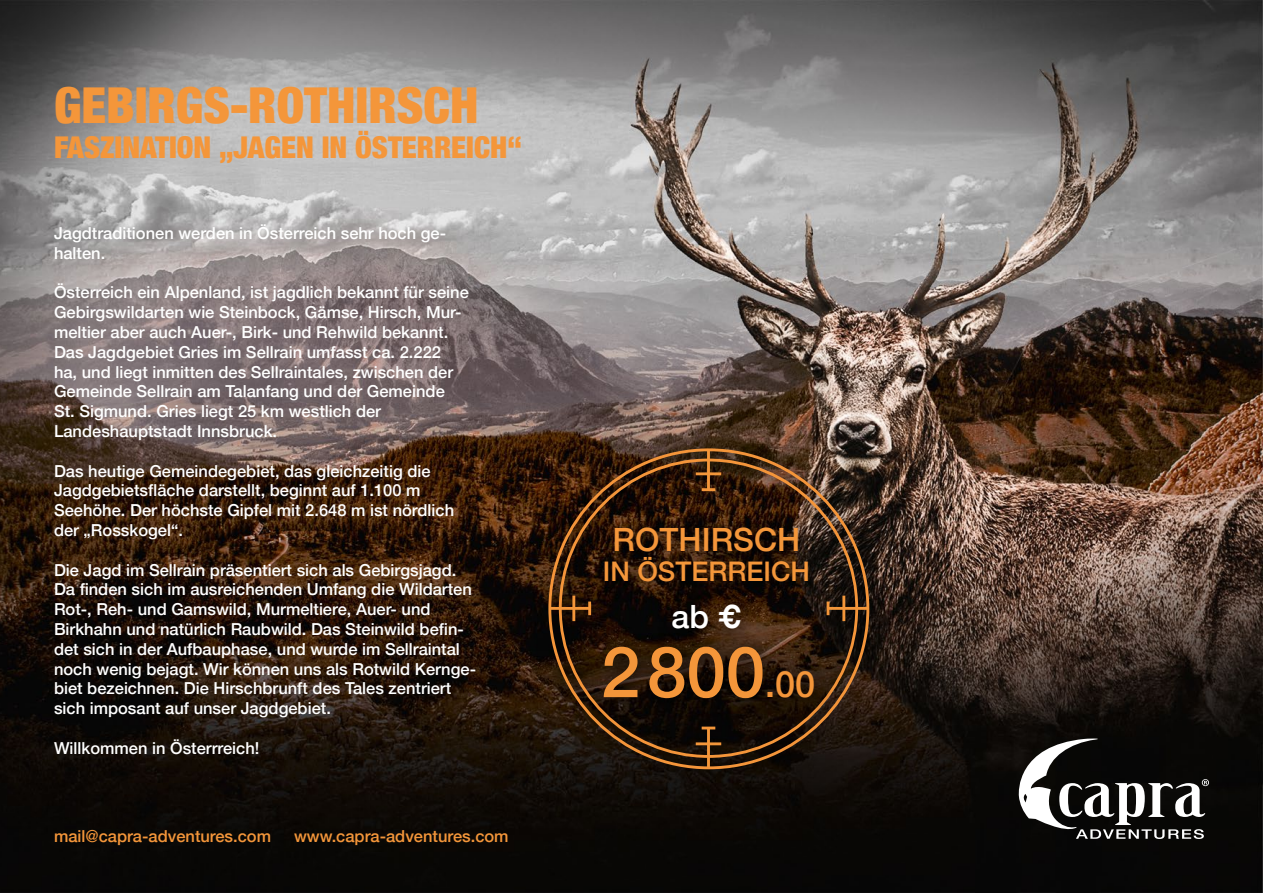
<style>
.page{position:relative;width:1263px;height:893px;background:#fff}
.page>*{position:absolute;margin:0;border:0;box-sizing:border-box;transform-origin:0 0}
.t1{font:500 70.65px "Helvetica Neue";color:#f4963a}
.t2{font:900 condensed 49.5px "Helvetica Neue";color:#f4963a}
.t3{font:500 32.1px "Helvetica Neue";color:#f4963a}
.t4{font:500 32.1px "Helvetica Neue";color:#fff}
.t5{font:900 condensed 30px "Helvetica Neue";color:#f4963a}
.t6{font:500 27px "Helvetica Neue";color:#f4963a}
.t7{font:500 16.5px/19.8px "Helvetica Neue";color:#fff}
.t8{font:500 16.5px "Helvetica Neue";color:#f4963a}
.s1{font-family:"Helvetica";font-weight:700}
.s2{font-size:36px}
</style>
<div class="page">
<img style="left:0;top:0;width:1263px;height:893px">
<svg style="left:1017px;top:738px;width:192px;height:101px"></svg>
<svg style="left:533px;top:433px;width:358px;height:358px;background:#362213"></svg>
<hr style="left:707px;top:450px;width:3px;height:40px;background:#f3963a">
<hr style="left:696px;top:472px;width:25px;height:3px;background:#f3963a">
<svg style="left:702px;top:488px;width:13px;height:3px"></svg>
<hr style="left:707px;top:728px;width:3px;height:40px;background:#f3963a">
<hr style="left:696px;top:742px;width:25px;height:3px;background:#f3963a">
<svg style="left:702px;top:727px;width:13px;height:2px"></svg>
<hr style="left:550px;top:607px;width:40px;height:3px;background:#f3963a">
<hr style="left:572px;top:596px;width:3px;height:25px;background:#f3963a">
<hr style="left:588px;top:601px;width:3px;height:14px;background:#f3963a">
<hr style="left:828px;top:607px;width:40px;height:3px;background:#f3963a">
<hr style="left:842px;top:596px;width:3px;height:25px;background:#f3963a">
<svg style="left:827px;top:603px;width:2px;height:12px"></svg>
<svg style="left:589px;top:512px;width:241px;height:91px;background:#24140a"></svg>
<svg style="left:590px;top:632px;width:244px;height:86px;background:#231409"></svg>
<svg style="left:658px;top:589px;width:103px;height:61px;background:#281609"></svg>
<h2 class="t2" style="left:54px;top:65px;width:426px">GEBIRGS-ROTHIRSCH</h2>
<h3 class="t5" style="left:54px;top:122px;width:469px">FASZINATION „JAGEN IN ÖSTERREICH“</h3>
<p class="t7" style="left:54px;top:222px;width:394px">Jagdtraditionen werden in Österreich sehr hoch ge&shy;halten.</p>
<p class="t7" style="left:54px;top:281px;width:416px">Österreich ein Alpenland, ist jagdlich bekannt für seine Gebirgswildarten wie Steinbock, Gämse, Hirsch, Mur&shy;meltier aber auch Auer-, Birk- und Rehwild bekannt.<br>Das Jagdgebiet Gries im Sellrain umfasst ca. 2.222<br>ha, und liegt inmitten des Sellraintales, zwischen der Gemeinde Sellrain am Talanfang und der Gemeinde St. Sigmund. Gries liegt 25 km westlich der Landeshauptstadt Innsbruck.</p>
<p class="t7" style="left:54px;top:460px;width:402px">Das heutige Gemeindegebiet, das gleichzeitig die Jagdgebietsfläche darstellt, beginnt auf 1.100 m Seehöhe. Der höchste Gipfel mit 2.648 m ist nördlich der „Rosskogel“.</p>
<p class="t7" style="left:54px;top:559px;width:424px">Die Jagd im Sellrain präsentiert sich als Gebirgsjagd.<br>Da finden sich im ausreichenden Umfang die Wildarten Rot-, Reh- und Gamswild, Murmeltiere, Auer- und Birkhahn und natürlich Raubwild. Das Steinwild befin&shy;det sich in der Aufbauphase, und wurde im Sellraintal noch wenig bejagt. Wir können uns als Rotwild Kernge&shy;biet bezeichnen. Die Hirschbrunft des Tales zentriert sich imposant auf unser Jagdgebiet.</p>
<p class="t7" style="left:54px;top:737px;width:207px">Willkommen in Österrreich!</p>
<p class="t8" style="left:54px;top:823px;width:219px">mail@capra-adventures.com</p>
<p class="t8" style="left:294px;top:823px;width:216px">www.capra-adventures.com</p>
<h3 class="t3" style="left:613px;top:513px;width:189px">ROTHIRSCH</h3>
<h3 class="t6" style="left:603px;top:550px;width:209px">IN ÖSTERREICH</h3>
<h3 class="t4" style="left:671px;top:590px;width:72px">ab <span class="s1">€</span></h3>
<h1 class="t1" style="left:601px;top:615px;width:216px">2800<span class="s2">.00</span></h1>
</div>
